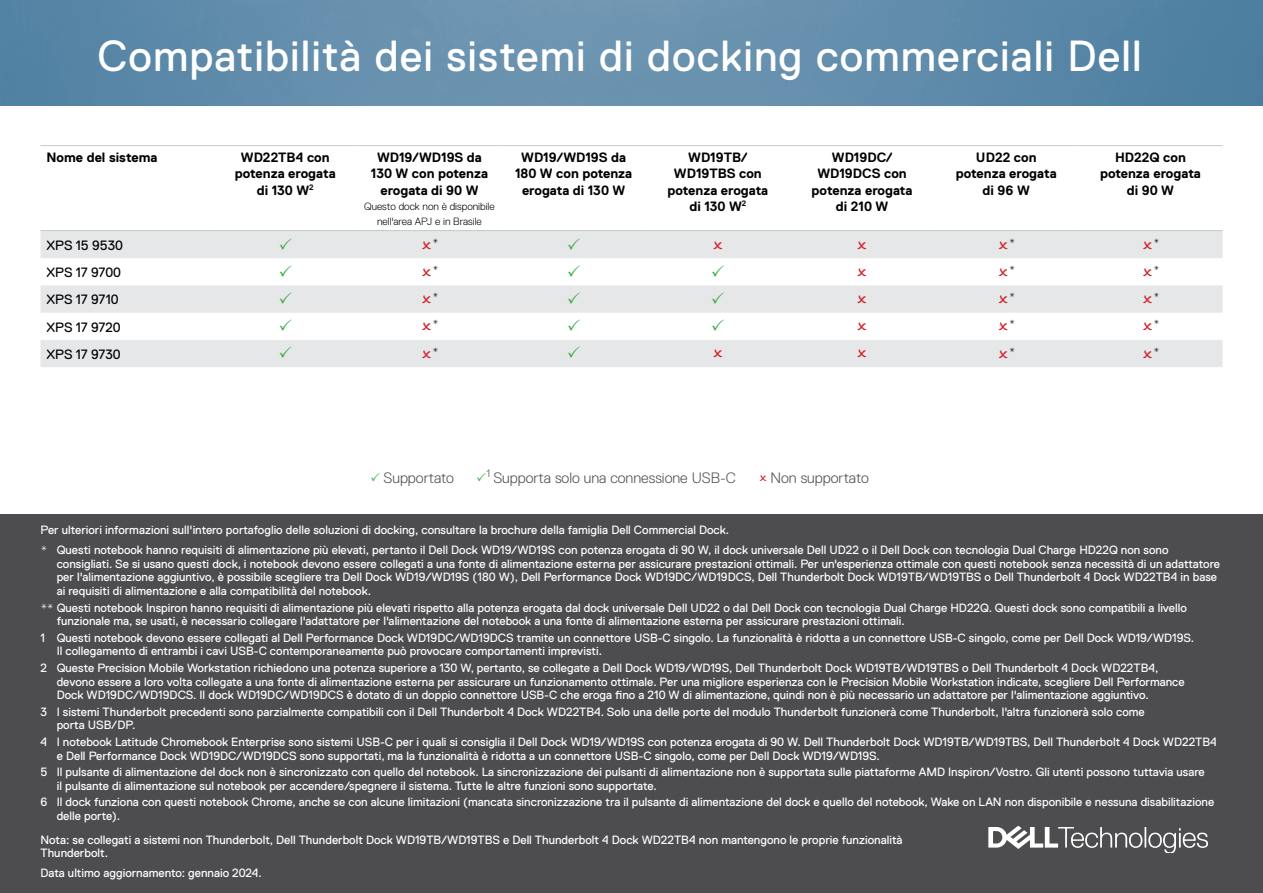
<style>
.page{position:relative;width:1263px;height:893px;background:#fff}
.page>*{position:absolute;margin:0;border:0;box-sizing:border-box;transform-origin:0 0}
.t1{font:43.5px "Dell Replica";letter-spacing:.025em;color:#fff}
.t2{font:300 15px "Dell Replica";color:#4d4d4f}
.t3{font:700 13.5px/16.2px "Dell Replica";color:#000;text-align:center}
.t4{font:13.5px "Dell Replica";color:#000}
.t5{font:12px/13.5px "Dell Replica";color:#fff}
.t6{font:300 10.5px/15px "Dell Replica";color:#000;text-align:center}
</style>
<div class="page">
<img style="left:0;top:0;width:1263px;height:106px">
<div style="left:0;top:515px;width:1263px;height:378px;background:#4d4d4f"></div>
<svg style="left:988px;top:827px;width:220px;height:25px"></svg>
<svg style="left:40px;top:231px;width:1182px;height:136px;fill:#e6e7e8"></svg>
<hr style="left:40px;top:145px;width:173px;height:1px;background:#c8c9c7">
<hr style="left:213px;top:145px;width:144px;height:1px;background:#c8c9c7">
<hr style="left:357px;top:145px;width:145px;height:1px;background:#c8c9c7">
<hr style="left:502px;top:145px;width:144px;height:1px;background:#c8c9c7">
<hr style="left:646px;top:145px;width:144px;height:1px;background:#c8c9c7">
<hr style="left:790px;top:145px;width:144px;height:1px;background:#c8c9c7">
<hr style="left:934px;top:145px;width:144px;height:1px;background:#c8c9c7">
<hr style="left:1078px;top:145px;width:144px;height:1px;background:#c8c9c7">
<hr style="left:40px;top:230px;width:173px;height:1px;background:#c8c9c7">
<hr style="left:213px;top:230px;width:144px;height:1px;background:#c8c9c7">
<hr style="left:357px;top:230px;width:145px;height:1px;background:#c8c9c7">
<hr style="left:502px;top:230px;width:144px;height:1px;background:#c8c9c7">
<hr style="left:646px;top:230px;width:144px;height:1px;background:#c8c9c7">
<hr style="left:790px;top:230px;width:144px;height:1px;background:#c8c9c7">
<hr style="left:934px;top:230px;width:144px;height:1px;background:#c8c9c7">
<hr style="left:1078px;top:230px;width:144px;height:1px;background:#c8c9c7">
<svg style="left:280px;top:238px;width:11px;height:11px"></svg>
<svg style="left:422px;top:240px;width:9px;height:9px"></svg>
<svg style="left:568px;top:238px;width:12px;height:11px"></svg>
<svg style="left:713px;top:240px;width:9px;height:9px"></svg>
<svg style="left:857px;top:240px;width:9px;height:9px"></svg>
<svg style="left:999px;top:240px;width:9px;height:9px"></svg>
<svg style="left:1143px;top:240px;width:9px;height:9px"></svg>
<svg style="left:280px;top:265px;width:11px;height:11px"></svg>
<svg style="left:422px;top:268px;width:9px;height:8px"></svg>
<svg style="left:568px;top:265px;width:12px;height:11px"></svg>
<svg style="left:712px;top:265px;width:12px;height:11px"></svg>
<svg style="left:857px;top:268px;width:9px;height:8px"></svg>
<svg style="left:999px;top:268px;width:9px;height:8px"></svg>
<svg style="left:1143px;top:268px;width:9px;height:8px"></svg>
<svg style="left:280px;top:292px;width:11px;height:12px"></svg>
<svg style="left:422px;top:295px;width:9px;height:8px"></svg>
<svg style="left:568px;top:292px;width:12px;height:12px"></svg>
<svg style="left:712px;top:292px;width:12px;height:12px"></svg>
<svg style="left:857px;top:295px;width:9px;height:8px"></svg>
<svg style="left:999px;top:295px;width:9px;height:8px"></svg>
<svg style="left:1143px;top:295px;width:9px;height:8px"></svg>
<svg style="left:280px;top:319px;width:11px;height:12px"></svg>
<svg style="left:422px;top:322px;width:9px;height:8px"></svg>
<svg style="left:568px;top:319px;width:12px;height:12px"></svg>
<svg style="left:712px;top:319px;width:12px;height:12px"></svg>
<svg style="left:857px;top:322px;width:9px;height:8px"></svg>
<svg style="left:999px;top:322px;width:9px;height:8px"></svg>
<svg style="left:1143px;top:322px;width:9px;height:8px"></svg>
<svg style="left:280px;top:346px;width:11px;height:12px"></svg>
<svg style="left:422px;top:349px;width:9px;height:9px"></svg>
<svg style="left:568px;top:346px;width:12px;height:12px"></svg>
<svg style="left:713px;top:349px;width:9px;height:9px"></svg>
<svg style="left:857px;top:349px;width:9px;height:9px"></svg>
<svg style="left:999px;top:349px;width:9px;height:9px"></svg>
<svg style="left:1143px;top:349px;width:9px;height:9px"></svg>
<h1 class="t1" style="left:98px;top:32px;width:1045px">Compatibilità dei sistemi di docking commerciali Dell</h1>
<p class="t3" style="left:46px;top:149px;width:112px">Nome del sistema</p>
<p class="t3" style="left:235px;top:149px;width:102px">WD22TB4 con potenza erogata di 130 W<sup>2</sup></p>
<p class="t3" style="left:371px;top:149px;width:119px">WD19/WD19S da<br>130 W con potenza erogata di 90 W</p>
<p class="t6" style="left:364px;top:198px;width:132px">Questo dock non è disponibile nell'area APJ e in Brasile</p>
<p class="t3" style="left:515px;top:149px;width:119px">WD19/WD19S da<br>180 W con potenza erogata di 130 W</p>
<p class="t3" style="left:667px;top:149px;width:102px">WD19TB/<br>WD19TBS con potenza erogata di 130 W<sup>2</sup></p>
<p class="t3" style="left:812px;top:149px;width:102px">WD19DC/<br>WD19DCS con potenza erogata di 210 W</p>
<p class="t3" style="left:956px;top:149px;width:102px">UD22 con potenza erogata di 96 W</p>
<p class="t3" style="left:1100px;top:149px;width:102px">HD22Q con potenza erogata di 90 W</p>
<p class="t4" style="left:46px;top:238px;width:78px">XPS 15 9530</p>
<p class="t6" style="left:432px;top:235px;width:8px">*</p>
<p class="t6" style="left:1009px;top:235px;width:8px">*</p>
<p class="t6" style="left:1153px;top:235px;width:8px">*</p>
<p class="t4" style="left:46px;top:265px;width:76px">XPS 17 9700</p>
<p class="t6" style="left:432px;top:262px;width:8px">*</p>
<p class="t6" style="left:1009px;top:262px;width:8px">*</p>
<p class="t6" style="left:1153px;top:262px;width:8px">*</p>
<p class="t4" style="left:46px;top:292px;width:74px">XPS 17 9710</p>
<p class="t6" style="left:432px;top:289px;width:8px">*</p>
<p class="t6" style="left:1009px;top:289px;width:8px">*</p>
<p class="t6" style="left:1153px;top:289px;width:8px">*</p>
<p class="t4" style="left:46px;top:319px;width:76px">XPS 17 9720</p>
<p class="t6" style="left:432px;top:316px;width:8px">*</p>
<p class="t6" style="left:1009px;top:316px;width:8px">*</p>
<p class="t6" style="left:1153px;top:316px;width:8px">*</p>
<p class="t4" style="left:46px;top:347px;width:76px">XPS 17 9730</p>
<p class="t6" style="left:432px;top:343px;width:8px">*</p>
<p class="t6" style="left:1009px;top:343px;width:8px">*</p>
<p class="t6" style="left:1153px;top:343px;width:8px">*</p>
<p class="t2" style="left:383px;top:470px;width:72px">Supportato</p>
<p class="t2" style="left:486px;top:470px;width:251px"><sup>1</sup> Supporta solo una connessione USB-C</p>
<p class="t2" style="left:770px;top:469px;width:100px">Non supportato</p>
<p class="t5" style="left:40px;top:520px;width:1129px;line-height:20.2px">Per ulteriori informazioni sull'intero portafoglio delle soluzioni di docking, consultare la brochure della famiglia Dell Commercial Dock.<br>* Questi notebook hanno requisiti di alimentazione più elevati, pertanto il Dell Dock WD19/WD19S con potenza erogata di 90 W, il dock universale Dell UD22 o il Dell Dock con tecnologia Dual Charge HD22Q non sono</p>
<p class="t5" style="left:57px;top:557px;width:1165px">consigliati. Se si usano questi dock, i notebook devono essere collegati a una fonte di alimentazione esterna per assicurare prestazioni ottimali. Per un'esperienza ottimale con questi notebook senza necessità di un adattatore per l'alimentazione aggiuntivo, è possibile scegliere tra Dell Dock WD19/WD19S (180 W), Dell Performance Dock WD19DC/WD19DCS, Dell Thunderbolt Dock WD19TB/WD19TBS o Dell Thunderbolt 4 Dock WD22TB4 in base ai requisiti di alimentazione e alla compatibilità del notebook.</p>
<p class="t5" style="left:57px;top:601px;width:1132px;text-indent:-16px">** Questi notebook Inspiron hanno requisiti di alimentazione più elevati rispetto alla potenza erogata dal dock universale Dell UD22 o dal Dell Dock con tecnologia Dual Charge HD22Q. Questi dock sono compatibili a livello funzionale ma, se usati, è necessario collegare l'adattatore per l'alimentazione del notebook a una fonte di alimentazione esterna per assicurare prestazioni ottimali.</p>
<p class="t5" style="left:57px;top:631px;width:1139px;text-indent:-16px">1 Questi notebook devono essere collegati al Dell Performance Dock WD19DC/WD19DCS tramite un connettore USB-C singolo. La funzionalità è ridotta a un connettore USB-C singolo, come per Dell Dock WD19/WD19S.<br>Il collegamento di entrambi i cavi USB-C contemporaneamente può provocare comportamenti imprevisti.</p>
<p class="t5" style="left:57px;top:661px;width:1129px;text-indent:-16px">2 Queste Precision Mobile Workstation richiedono una potenza superiore a 130 W, pertanto, se collegate a Dell Dock WD19/WD19S, Dell Thunderbolt Dock WD19TB/WD19TBS o Dell Thunderbolt 4 Dock WD22TB4, devono essere a loro volta collegate a una fonte di alimentazione esterna per assicurare un funzionamento ottimale. Per una migliore esperienza con le Precision Mobile Workstation indicate, scegliere Dell Performance<br>Dock WD19DC/WD19DCS. Il dock WD19DC/WD19DCS è dotato di un doppio connettore USB-C che eroga fino a 210 W di alimentazione, quindi non è più necessario un adattatore per l'alimentazione aggiuntivo.</p>
<p class="t5" style="left:57px;top:705px;width:1090px;text-indent:-16px">3 I sistemi Thunderbolt precedenti sono parzialmente compatibili con il Dell Thunderbolt 4 Dock WD22TB4. Solo una delle porte del modulo Thunderbolt funzionerà come Thunderbolt, l'altra funzionerà solo come porta USB/DP.</p>
<p class="t5" style="left:57px;top:735px;width:1161px;text-indent:-16px">4 I notebook Latitude Chromebook Enterprise sono sistemi USB-C per i quali si consiglia il Dell Dock WD19/WD19S con potenza erogata di 90 W. Dell Thunderbolt Dock WD19TB/WD19TBS, Dell Thunderbolt 4 Dock WD22TB4 e Dell Performance Dock WD19DC/WD19DCS sono supportati, ma la funzionalità è ridotta a un connettore USB-C singolo, come per Dell Dock WD19/WD19S.</p>
<p class="t5" style="left:57px;top:765px;width:1149px;text-indent:-16px">5 Il pulsante di alimentazione del dock non è sincronizzato con quello del notebook. La sincronizzazione dei pulsanti di alimentazione non è supportata sulle piattaforme AMD Inspiron/Vostro. Gli utenti possono tuttavia usare il pulsante di alimentazione sul notebook per accendere/spegnere il sistema. Tutte le altre funzioni sono supportate.</p>
<p class="t5" style="left:57px;top:796px;width:1159px;text-indent:-16px">6 Il dock funziona con questi notebook Chrome, anche se con alcune limitazioni (mancata sincronizzazione tra il pulsante di alimentazione del dock e quello del notebook, Wake on LAN non disponibile e nessuna disabilitazione delle porte).</p>
<p class="t5" style="left:40px;top:833px;width:863px">Nota: se collegati a sistemi non Thunderbolt, Dell Thunderbolt Dock WD19TB/WD19TBS e Dell Thunderbolt 4 Dock WD22TB4 non mantengono le proprie funzionalità<br>Thunderbolt.</p>
<p class="t5" style="left:40px;top:866px;width:223px">Data ultimo aggiornamento: gennaio 2024.</p>
</div>
